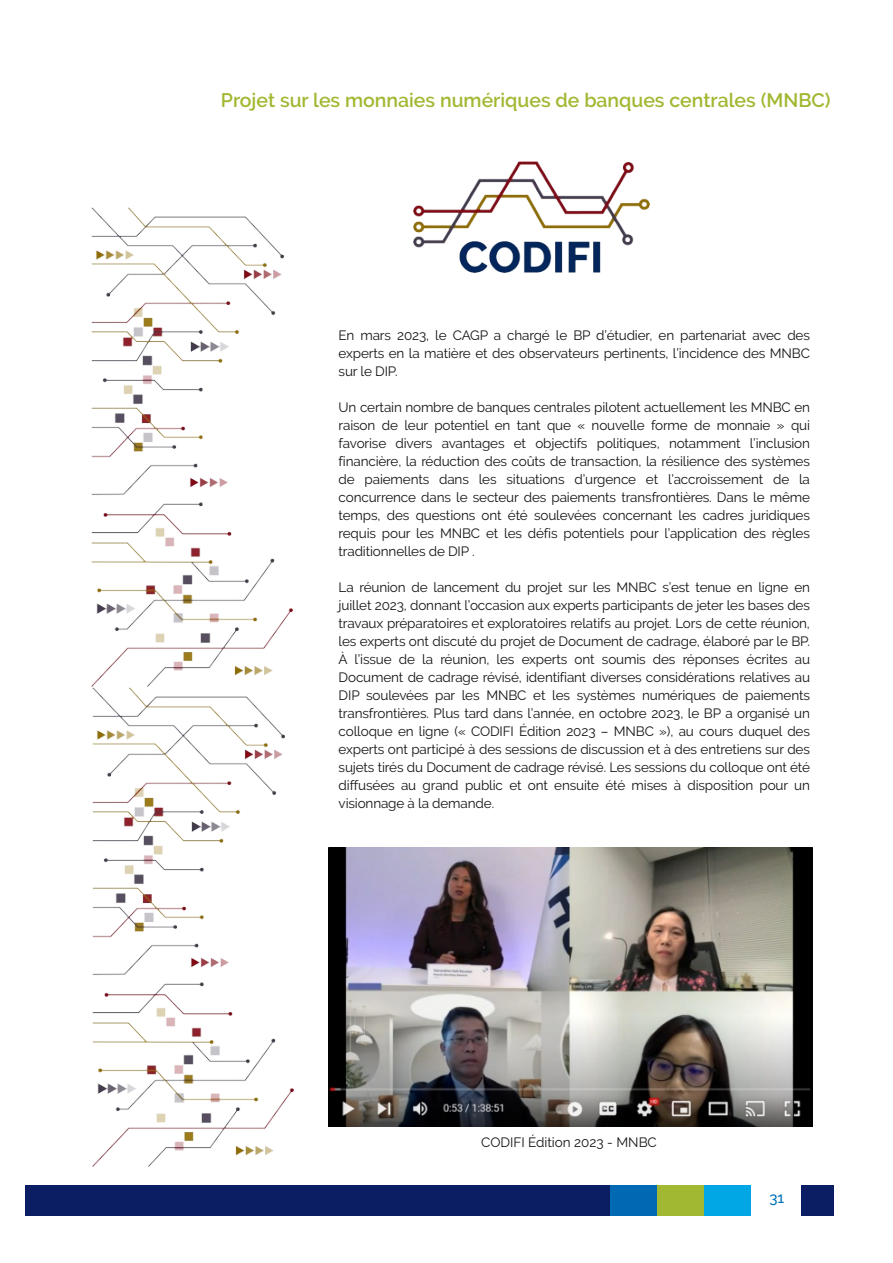
<style>
.page{position:relative;width:893px;height:1263px;background:#fff}
.page>*{position:absolute;margin:0;border:0;box-sizing:border-box;transform-origin:0 0}
.t1{font:600 19.5px "Raleway";color:#a1b832}
.t2{font:500 15px "Raleway";color:#0074bc}
.t3{font:13.5px/18px "Raleway";letter-spacing:-.01em;color:#161413;text-align:justify}
</style>
<div class="page">
<div style="left:25px;top:1185px;width:808px;height:31px;background:#0c1e63"></div>
<div style="left:610px;top:1185px;width:49px;height:31px;background:#0069b3"></div>
<div style="left:657px;top:1185px;width:49px;height:31px;background:#a1b832"></div>
<div style="left:704px;top:1185px;width:49px;height:31px;background:#00a7e4"></div>
<div style="left:751px;top:1185px;width:50px;height:31px;background:#fff"></div>
<img style="left:414px;top:162px;width:235px;height:111px">
<img style="left:93px;top:687px;width:201px;height:480px">
<img style="left:91px;top:207px;width:201px;height:480px">
<img style="left:329px;top:848px;width:483px;height:279px">
<h1 class="t1" style="left:221px;top:88px;width:611px">Projet sur les monnaies numériques de banques centrales (MNBC)</h1>
<p class="t3" style="left:339px;top:326px;width:473px">En mars 2023, le CAGP a chargé le BP d’étudier, en partenariat avec des experts en la matière et des observateurs pertinents, l’incidence des MNBC sur le DIP.</p>
<p class="t3" style="left:339px;top:398px;width:473px">Un certain nombre de banques centrales pilotent actuellement les MNBC en raison de leur potentiel en tant que « nouvelle forme de monnaie » qui favorise divers avantages et objectifs politiques, notamment l’inclusion financière, la réduction des coûts de transaction, la résilience des systèmes de paiements dans les situations d’urgence et l’accroissement de la concurrence dans le secteur des paiements transfrontières. Dans le même temps, des questions ont été soulevées concernant les cadres juridiques requis pour les MNBC et les défis potentiels pour l’application des règles traditionnelles de DIP .</p>
<p class="t3" style="left:339px;top:578px;width:473px">La réunion de lancement du projet sur les MNBC s’est tenue en ligne en juillet 2023, donnant l’occasion aux experts participants de jeter les bases des travaux préparatoires et exploratoires relatifs au projet. Lors de cette réunion, les experts ont discuté du projet de Document de cadrage, élaboré par le BP.<br>À l’issue de la réunion, les experts ont soumis des réponses écrites au Document de cadrage révisé, identifiant diverses considérations relatives au DIP soulevées par les MNBC et les systèmes numériques de paiements transfrontières. Plus tard dans l’année, en octobre 2023, le BP a organisé un colloque en ligne (« CODIFI Édition 2023 – MNBC »), au cours duquel des experts ont participé à des sessions de discussion et à des entretiens sur des sujets tirés du Document de cadrage révisé. Les sessions du colloque ont été diffusées au grand public et ont ensuite été mises à disposition pour un visionnage à la demande.</p>
<p class="t3" style="left:481px;top:1133px;width:177px">CODIFI Édition 2023 - MNBC</p>
<p class="t2" style="left:769px;top:1188px;width:16px">31</p>
</div>
